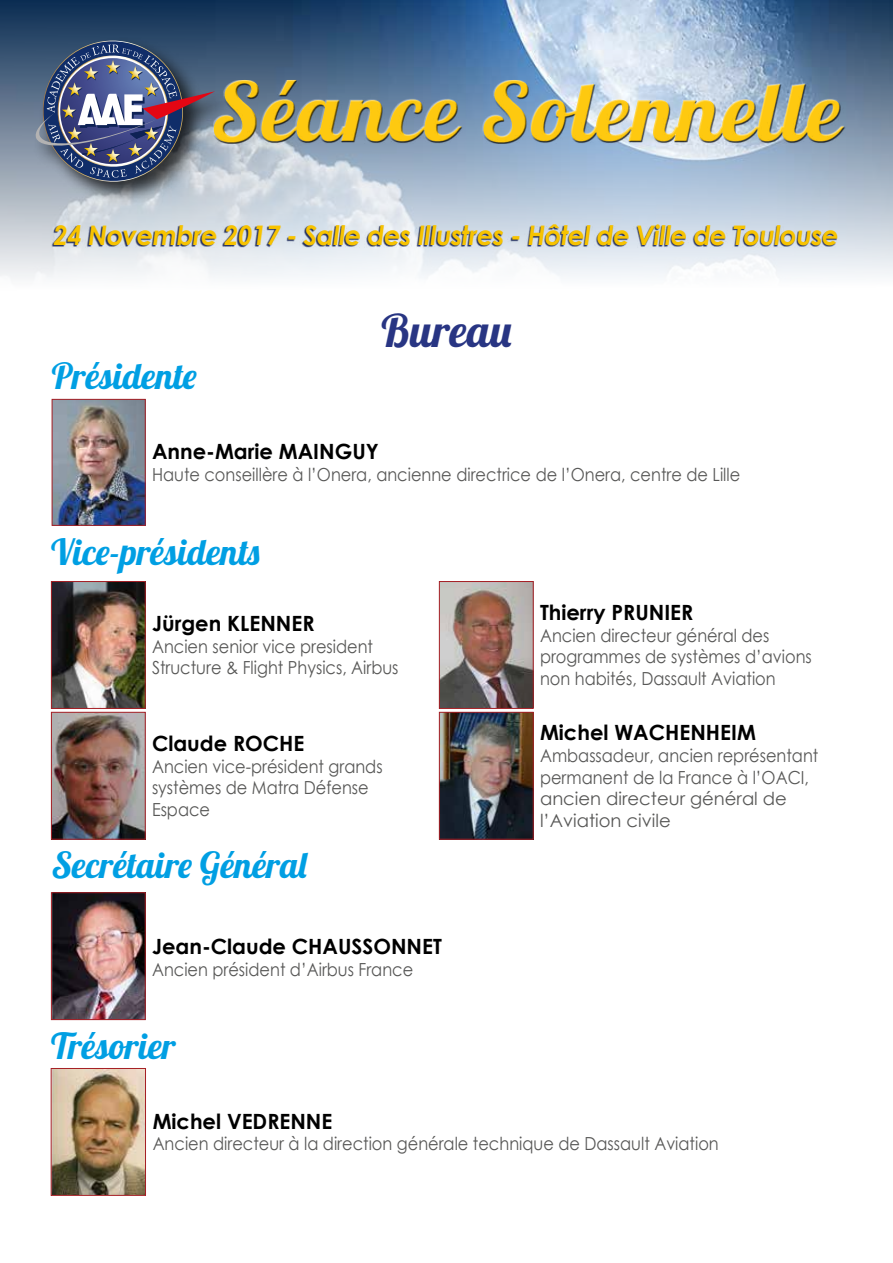
<style>
.page{position:relative;width:893px;height:1263px;background:#fff}
.page>*{position:absolute;margin:0;border:0;box-sizing:border-box;transform-origin:0 0}
.t1{font:81.6px "Lobster 1.4";letter-spacing:.02em;color:#fec910;scale:1.06 1}
.t2{font:45px "Lobster 1.4";letter-spacing:.02em;color:#283583}
.t3{font:36px "Lobster 1.4";color:#009fe3}
.t4{font:italic 700 27px "Century Gothic";letter-spacing:-.02em;color:#f7c300;scale:.96 1}
.t5{font:700 21px "Century Gothic";color:#000}
.t6{font:18px/21.6px "Century Gothic";color:#575756;scale:.9 1}
</style>
<div class="page">
<svg style="left:0;top:0;width:893px;height:279px"></svg>
<div style="left:32px;top:37px;width:204px;height:169px;background:#000;opacity:.75"></div>
<img style="left:33px;top:35px;width:182px;height:155px">
<img style="left:441px;top:583px;width:91px;height:124px">
<div style="left:439px;top:581px;width:95px;height:128px;border:1px solid #a61f25"></div>
<img style="left:53px;top:714px;width:91px;height:123px">
<div style="left:51px;top:712px;width:95px;height:127px;border:1px solid #a61f25"></div>
<img style="left:441px;top:714px;width:91px;height:123px">
<div style="left:439px;top:712px;width:95px;height:127px;border:1px solid #a61f25"></div>
<img style="left:53px;top:894px;width:91px;height:124px">
<div style="left:51px;top:892px;width:95px;height:128px;border:1px solid #a61f25"></div>
<img style="left:53px;top:1070px;width:91px;height:124px">
<div style="left:51px;top:1068px;width:95px;height:128px;border:1px solid #a61f25"></div>
<img style="left:53px;top:583px;width:91px;height:124px">
<div style="left:51px;top:581px;width:95px;height:128px;border:1px solid #a61f25"></div>
<img style="left:54px;top:401px;width:90px;height:123px">
<div style="left:52px;top:399px;width:94px;height:127px;border:1px solid #a61f25"></div>
<svg style="left:52px;top:225px;width:785px;height:22px"></svg>
<div style="left:213px;top:80px;width:632px;height:64px;background:#000;opacity:.75"></div>
<h1 class="t1" style="left:211px;top:60px;width:595px">Séance Solennelle</h1>
<h3 class="t4" style="left:53px;top:214px;width:820px">24 Novembre 2017 - Salle des Illustres - Hôtel de Ville de Toulouse</h3>
<h3 class="t3" style="left:52px;top:353px;width:147px">Présidente</h3>
<h2 class="t2" style="left:382px;top:302px;width:131px">Bureau</h2>
<p class="t5" style="left:152px;top:436px;width:228px">Anne-Marie MAINGUY</p>
<p class="t6" style="left:152px;top:463px;width:655px">Haute conseillère à l’Onera, ancienne directrice de l’Onera, centre de Lille</p>
<h3 class="t3" style="left:51px;top:529px;width:210px">Vice-présidents</h3>
<p class="t5" style="left:152px;top:608px;width:164px">Jürgen KLENNER</p>
<p class="t6" style="left:152px;top:635px;width:275px">Ancien senior vice president<br>Structure &amp; Flight Physics, Airbus</p>
<p class="t5" style="left:152px;top:728px;width:154px">Claude ROCHE</p>
<p class="t6" style="left:152px;top:755px;width:258px">Ancien vice-président grands systèmes de Matra Défense<br>Espace</p>
<h3 class="t3" style="left:52px;top:842px;width:256px">Secrétaire Général</h3>
<p class="t5" style="left:152px;top:930px;width:291px">Jean-Claude CHAUSSONNET</p>
<p class="t6" style="left:152px;top:958px;width:292px">Ancien président d’Airbus France</p>
<h3 class="t3" style="left:51px;top:1023px;width:126px">Trésorier</h3>
<p class="t5" style="left:540px;top:596px;width:155px">Thierry PRUNIER</p>
<p class="t6" style="left:540px;top:624px;width:304px">Ancien directeur général des programmes de systèmes d’avions non habités, Dassault Aviation</p>
<p class="t5" style="left:540px;top:717px;width:217px">Michel WACHENHEIM</p>
<p class="t6" style="left:540px;top:744px;width:311px">Ambassadeur, ancien représentant permanent de la France à l’OACI, ancien directeur général de l’Aviation civile</p>
<p class="t5" style="left:153px;top:1105px;width:181px">Michel VEDRENNE</p>
<p class="t6" style="left:153px;top:1132px;width:631px">Ancien directeur à la direction générale technique de Dassault Aviation</p>
</div>
